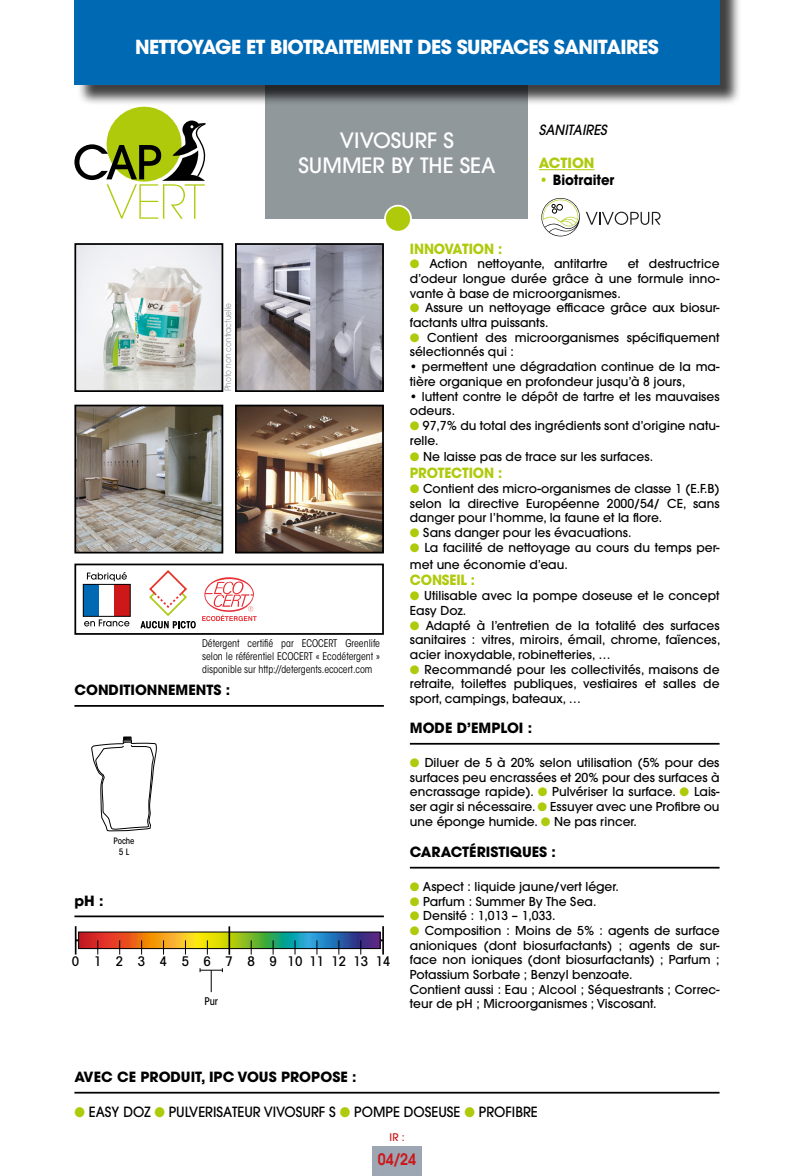
<style>
.page{position:relative;width:794px;height:1176px;background:#fff}
.page>*{position:absolute;margin:0;border:0;box-sizing:border-box;transform-origin:0 0}
.t1{font:500 21px "ITC Avant Garde Std";color:#fff}
.t2{font:700 19.25px "ITC Avant Garde Std";letter-spacing:-.03em;color:#fff}
.t3{font:600 15.75px "ITC Avant Garde Std";color:#cd1719;scale:.9 1}
.t4{font:700 14px "ITC Avant Garde Std";color:#000}
.t5{font:500 14px "ITC Avant Garde Std";color:#000;scale:.95 1}
.t6{font:700 14px "ITC Avant Garde Std";letter-spacing:-.01em;color:#afca0b;scale:.95 1}
.t7{font:700 14px "ITC Avant Garde Std";color:#000;scale:.95 1}
.t8{font:italic 500 14px "ITC Avant Garde Std";color:#000;scale:.95 1}
.t9{font:700 14px "ITC Avant Garde Std";letter-spacing:-.01em;color:#afca0b}
.t10{font:500 condensed 13.3px "Avant Garde";letter-spacing:.265em;color:#000}
.t11{font:500 12.25px/14.7px "ITC Avant Garde Std";color:#000}
.t12{font:condensed 10.5px/12.6px "ITC Avant Garde Std";color:#000;text-align:justify;scale:.95 1}
.t13{font:500 10.5px "ITC Avant Garde Std";color:#cd1719}
.t14{font:500 condensed 10.5px "ITC Avant Garde Std";color:#000}
.t15{font:8.75px "ITC Avant Garde Std";color:#91989c;scale:.85 1}
.t16{font:500 condensed 8.75px "ITC Avant Garde Std";color:#000}
.s1{color:#afca0b}
</style>
<div class="page">
<div style="left:74px;top:563px;width:310px;height:72px;border:2px solid #000"></div>
<div style="left:266px;top:79px;width:262px;height:140px;background:#91989c"></div>
<div style="left:77px;top:0;width:664px;height:106px;background:#000;opacity:.75"></div>
<div style="left:74px;top:0;width:645px;height:84px;background:#0069b4"></div>
<div style="left:372px;top:1146px;width:50px;height:30px;background:#9ca7b3"></div>
<div style="left:107px;top:107px;width:74px;height:75px;background:#afca0b;border-radius:50%"></div>
<svg style="left:74px;top:121px;width:132px;height:98px"></svg>
<div style="left:385px;top:206px;width:26px;height:26px;background:#afca0b;border-radius:50%"></div>
<div style="left:384px;top:205px;width:28px;height:28px;border:2px solid #fff;border-radius:50%"></div>
<hr style="left:74px;top:705px;width:310px;height:2px;background:#000">
<hr style="left:410px;top:743px;width:309px;height:1px;background:#000">
<hr style="left:410px;top:867px;width:309px;height:1px;background:#000">
<img style="left:77px;top:246px;width:143px;height:143px">
<div style="left:74px;top:243px;width:149px;height:149px;border:2px solid #000"></div>
<img style="left:77px;top:408px;width:143px;height:142px">
<div style="left:74px;top:405px;width:149px;height:148px;border:2px solid #000"></div>
<img style="left:238px;top:246px;width:143px;height:143px">
<div style="left:235px;top:243px;width:149px;height:149px;border:2px solid #000"></div>
<img style="left:238px;top:408px;width:143px;height:142px">
<div style="left:235px;top:405px;width:149px;height:148px;border:2px solid #000"></div>
<hr style="left:74px;top:1092px;width:645px;height:1px;background:#000">
<hr style="left:539px;top:169px;width:55px;height:1px;background:#afca0b">
<div style="left:83px;top:584px;width:16px;height:32px;background:#0069b4"></div>
<div style="left:115px;top:584px;width:15px;height:32px;background:#cd1719"></div>
<div style="left:83px;top:584px;width:48px;height:33px;border:1px solid #000"></div>
<svg style="left:87px;top:572px;width:40px;height:9px"></svg>
<svg style="left:84px;top:619px;width:45px;height:7px"></svg>
<hr style="left:74px;top:915px;width:310px;height:2px;background:#000">
<hr style="left:76px;top:939px;width:307px;height:2px;background:#000">
<svg style="left:75px;top:926px;width:306px;height:29px"></svg>
<hr style="left:228px;top:926px;width:2px;height:28px;background:#000">
<hr style="left:382px;top:926px;width:2px;height:28px;background:#000">
<svg style="left:200px;top:968px;width:23px;height:24px"></svg>
<svg style="left:91px;top:737px;width:66px;height:94px"></svg>
<svg style="left:202px;top:577px;width:55px;height:44px"></svg>
<svg style="left:140px;top:570px;width:56px;height:58px"></svg>
<svg style="left:541px;top:198px;width:119px;height:38px"></svg>
<p class="t2" style="left:135px;top:34px;width:525px">NETTOYAGE ET BIOTRAITEMENT DES SURFACES SANITAIRES</p>
<p class="t1" style="left:340px;top:127px;width:116px">VIVOSURF S</p>
<p class="t1" style="left:298px;top:152px;width:199px">SUMMER BY THE SEA</p>
<p class="t8" style="left:539px;top:121px;width:73px">SANITAIRES</p>
<p class="t9" style="left:539px;top:154px;width:57px">ACTION</p>
<p class="t7" style="left:539px;top:171px;width:81px"><span class="s1">•</span> Biotraiter</p>
<p class="t15" style="left:223px;top:391px;width:105px;rotate:-90deg">Photo non contractuelle</p>
<p class="t12" style="left:202px;top:637px;width:189px">Détergent certifié par ECOCERT Greenlife selon le référentiel ECOCERT « Ecodétergent » disponible sur http://detergents.ecocert.com</p>
<p class="t4" style="left:74px;top:681px;width:157px">CONDITIONNEMENTS :</p>
<p class="t16" style="left:114px;top:836px;width:22px">Poche</p>
<p class="t16" style="left:119px;top:846px;width:12px">5 L</p>
<p class="t4" style="left:74px;top:891px;width:31px">pH :</p>
<p class="t10" style="left:72px;top:953px;width:320px">0 1 2 3 4 5 6 7 8 91011121314</p>
<p class="t14" style="left:204px;top:994px;width:15px">Pur</p>
<p class="t6" style="left:410px;top:239px;width:99px">INNOVATION :</p>
<p class="t11" style="left:410px;top:256px;width:199px"><span class="s1">●</span> Action nettoyante, antitartre</p>
<p class="t11" style="left:410px;top:256px;width:311px;text-align:justify;text-indent:218px">et destructrice d’odeur longue durée grâce à une formule inno&shy;vante à base de microorganismes.</p>
<p class="t11" style="left:410px;top:300px;width:311px"><span class="s1">●</span> Assure un nettoyage efficace grâce aux biosur&shy;factants ultra puissants.</p>
<p class="t11" style="left:410px;top:330px;width:311px"><span class="s1">●</span> Contient des microorganismes spécifiquement sélectionnés qui :</p>
<p class="t11" style="left:410px;top:359px;width:311px">• permettent une dégradation continue de la ma&shy;tière organique en profondeur jusqu’à 8 jours,</p>
<p class="t11" style="left:410px;top:389px;width:311px">• luttent contre le dépôt de tartre et les mauvaises odeurs.</p>
<p class="t11" style="left:410px;top:418px;width:311px"><span class="s1">●</span> 97,7% du total des ingrédients sont d’origine natu&shy;relle.</p>
<p class="t11" style="left:410px;top:449px;width:245px"><span class="s1">●</span> Ne laisse pas de trace sur les surfaces.</p>
<p class="t6" style="left:410px;top:464px;width:99px">PROTECTION :</p>
<p class="t11" style="left:410px;top:481px;width:311px;text-align:justify"><span class="s1">●</span> Contient des micro-organismes de classe 1 (E.F.B) selon la directive Européenne 2000/54/ CE, sans danger pour l’homme, la faune et la flore.</p>
<p class="t11" style="left:410px;top:525px;width:223px"><span class="s1">●</span> Sans danger pour les évacuations.</p>
<p class="t11" style="left:410px;top:539px;width:311px;line-height:16.8px"><span class="s1">●</span> La facilité de nettoyage au cours du temps per&shy;met une économie d’eau.</p>
<p class="t6" style="left:410px;top:571px;width:70px">CONSEIL :</p>
<p class="t11" style="left:410px;top:588px;width:311px"><span class="s1">●</span> Utilisable avec la pompe doseuse et le concept<br>Easy Doz.</p>
<p class="t11" style="left:410px;top:617px;width:312px;text-align:justify"><span class="s1">●</span> Adapté à l’entretien de la totalité des surfaces sanitaires : vitres, miroirs, émail, chrome, faïences, acier inoxydable, robinetteries, …</p>
<p class="t11" style="left:410px;top:662px;width:311px;text-align:justify"><span class="s1">●</span> Recommandé pour les collectivités, maisons de retraite, toilettes publiques, vestiaires et salles de sport, campings, bateaux, …</p>
<p class="t4" style="left:410px;top:719px;width:124px">MODE D’EMPLOI :</p>
<p class="t11" style="left:410px;top:755px;width:311px;text-align:justify"><span class="s1">●</span> Diluer de 5 à 20% selon utilisation (5% pour des surfaces peu encrassées et 20% pour des surfaces à encrassage rapide). <span class="s1">●</span> Pulvériser la surface. <span class="s1">●</span> Lais&shy;ser agir si nécessaire. <span class="s1">●</span> Essuyer avec une Profibre ou une éponge humide. <span class="s1">●</span> Ne pas rincer.</p>
<p class="t4" style="left:410px;top:842px;width:148px">CARACTÉRISTIQUES :</p>
<p class="t11" style="left:410px;top:879px;width:210px"><span class="s1">●</span> Aspect : liquide jaune/vert léger.</p>
<p class="t11" style="left:410px;top:893px;width:188px"><span class="s1">●</span> Parfum : Summer By The Sea.</p>
<p class="t11" style="left:410px;top:908px;width:147px"><span class="s1">●</span> Densité : 1,013 – 1,033.</p>
<p class="t11" style="left:410px;top:923px;width:311px;text-align:justify"><span class="s1">●</span> Composition : Moins de 5% : agents de surface anioniques (dont biosurfactants) ; agents de sur&shy;face non ioniques (dont biosurfactants) ; Parfum ; Potassium Sorbate ; Benzyl benzoate.</p>
<p class="t11" style="left:410px;top:982px;width:311px">Contient aussi : Eau ; Alcool ; Séquestrants ; Correc&shy;teur de pH ; Microorganismes ; Viscosant.</p>
<p class="t4" style="left:74px;top:1067px;width:283px">AVEC CE PRODUIT, IPC VOUS PROPOSE :</p>
<p class="t5" style="left:74px;top:1103px;width:489px"><span class="s1">●</span> EASY DOZ <span class="s1">●</span> PULVERISATEUR VIVOSURF S <span class="s1">●</span> POMPE DOSEUSE <span class="s1">●</span> PROFIBRE</p>
<p class="t13" style="left:390px;top:1130px;width:16px">IR :</p>
<p class="t3" style="left:378px;top:1149px;width:44px">04/24</p>
</div>
